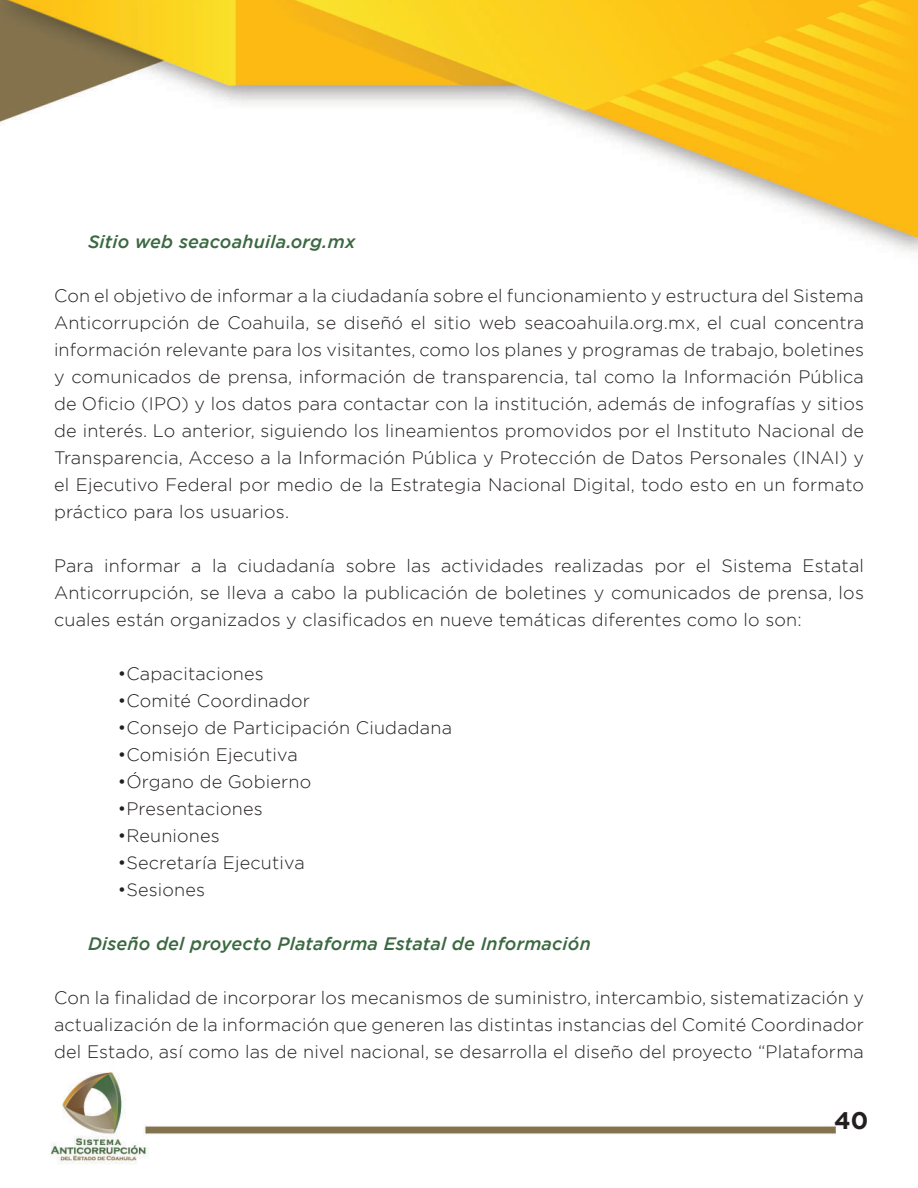
<style>
.page{position:relative;width:918px;height:1188px;background:#fff}
.page>*{position:absolute;margin:0;border:0;box-sizing:border-box;transform-origin:0 0}
.t1{font:700 24px "Gotham";color:#231f20}
.t2{font:300 18px/27px "Gotham";letter-spacing:.01em;color:#231f20;text-align:justify}
.t3{font:italic 500 18px "Gotham";letter-spacing:.01em;color:#3b6841}
</style>
<div class="page">
<img style="left:0;top:0;width:918px;height:1165px">
<p class="t3" style="left:88px;top:230px;width:269px">Sitio web seacoahuila.org.mx</p>
<p class="t2" style="left:54px;top:282px;width:812px">Con el objetivo de informar a la ciudadanía sobre el funcionamiento y estructura del Sistema Anticorrupción de Coahuila, se diseñó el sitio web seacoahuila.org.mx, el cual concentra información relevante para los visitantes, como los planes y programas de trabajo, boletines y comunicados de prensa, información de transparencia, tal como la Información Pública de Oficio (IPO) y los datos para contactar con la institución, además de infografías y sitios de interés. Lo anterior, siguiendo los lineamientos promovidos por el Instituto Nacional de Transparencia, Acceso a la Información Pública y Protección de Datos Personales (INAI) y el Ejecutivo Federal por medio de la Estrategia Nacional Digital, todo esto en un formato práctico para los usuarios.</p>
<p class="t2" style="left:54px;top:552px;width:812px">Para informar a la ciudadanía sobre las actividades realizadas por el Sistema Estatal Anticorrupción, se lleva a cabo la publicación de boletines y comunicados de prensa, los cuales están organizados y clasificados en nueve temáticas diferentes como lo son:</p>
<p class="t2" style="left:118px;top:660px;width:147px">•Capacitaciones</p>
<p class="t2" style="left:118px;top:687px;width:194px">•Comité Coordinador</p>
<p class="t2" style="left:118px;top:714px;width:336px">•Consejo de Participación Ciudadana</p>
<p class="t2" style="left:118px;top:741px;width:181px">•Comisión Ejecutiva</p>
<p class="t2" style="left:118px;top:768px;width:195px">•Órgano de Gobierno</p>
<p class="t2" style="left:118px;top:795px;width:147px">•Presentaciones</p>
<p class="t2" style="left:118px;top:822px;width:103px">•Reuniones</p>
<p class="t2" style="left:118px;top:849px;width:188px">•Secretaría Ejecutiva</p>
<p class="t2" style="left:118px;top:876px;width:89px">•Sesiones</p>
<p class="t3" style="left:88px;top:932px;width:504px">Diseño del proyecto Plataforma Estatal de Información</p>
<p class="t2" style="left:54px;top:984px;width:812px">Con la finalidad de incorporar los mecanismos de suministro, intercambio, sistematización y actualización de la información que generen las distintas instancias del Comité Coordinador del Estado, así como las de nivel nacional, se desarrolla el diseño del proyecto “Plataforma</p>
<h1 class="t1" style="left:834px;top:1105px;width:36px">40</h1>
</div>
